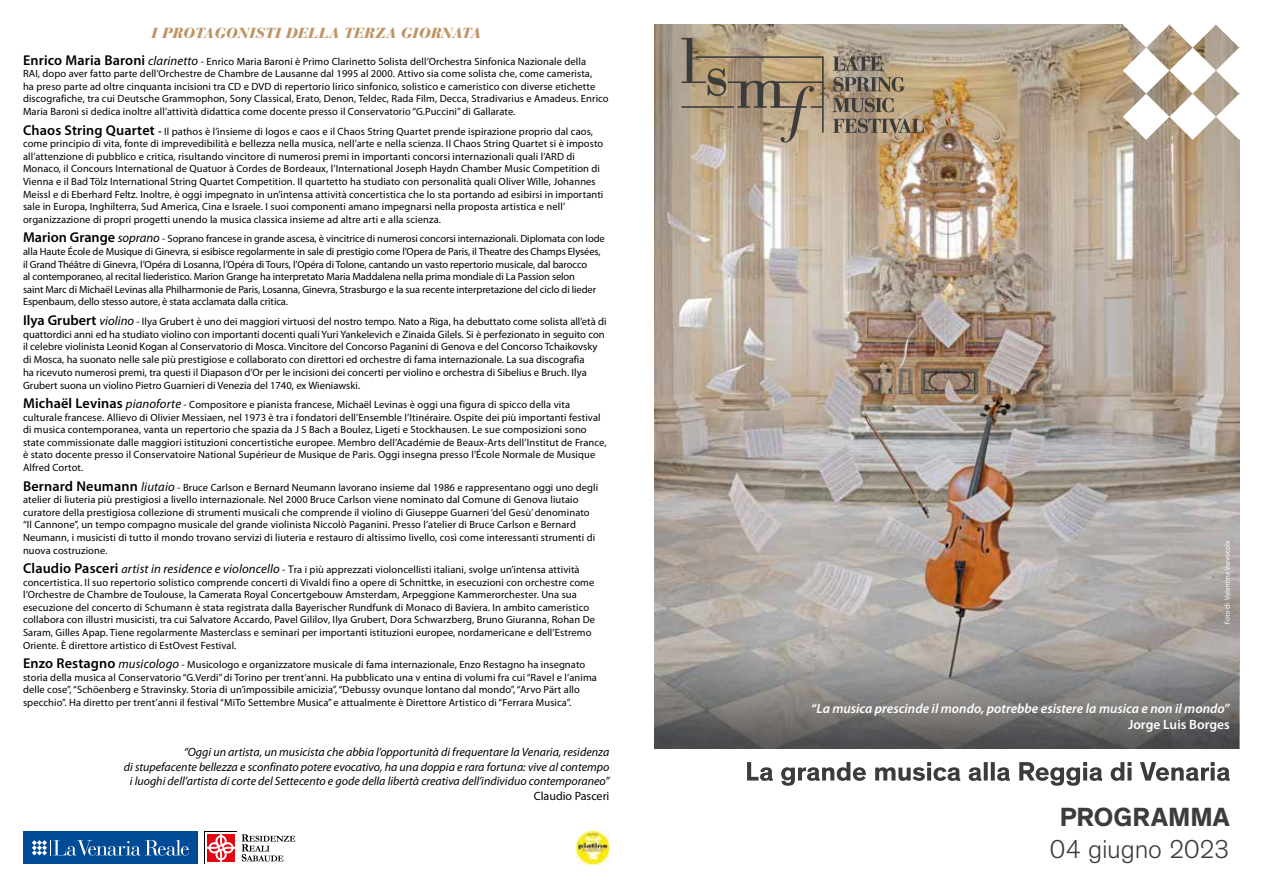
<style>
.page{position:relative;width:1263px;height:893px;background:#fff}
.page>*{position:absolute;margin:0;border:0;box-sizing:border-box;transform-origin:0 0}
.t1{font:700 26.85px "Theinhardt";color:#3c3c3b}
.t2{font:300 26.4px "Theinhardt";letter-spacing:-.015em;color:#3c3c3b}
.t3{font:italic 900 14.55px "Bauer Bodoni";color:#bf9565}
.t4{font:italic 600 13.5px "Myriad Pro";color:#fff}
.t5{font:600 13.5px "Myriad Pro";color:#fff}
.t6{font:italic 12px/14.4px "Myriad Pro";color:#000;text-align:right}
.t7{font:12px "Myriad Pro";color:#000}
.t8{font:10.65px/12.8px "Myriad Pro";color:#000}
.t9{font:10.5px/12.6px "Myriad Pro";letter-spacing:.01em;color:#000}
.t10{font:10.5px/12.6px "Myriad Pro";letter-spacing:-.01em;color:#000}
.s1{font-weight:600;font-size:14.25px}
.s2{font-style:italic;font-size:12.75px}
.s3{font-size:10.65px}
.s4{font-weight:600;font-size:11.55px}
.s5{font-style:italic;font-size:12px}
.s6{font-size:11.25px}
</style>
<div class="page">
<img style="left:654px;top:24px;width:585px;height:620px">
<svg style="left:654px;top:644px;width:585px;height:105px;background:#807e7c"></svg>
<svg style="left:1123px;top:24px;width:117px;height:116px"></svg>
<svg style="left:833px;top:118px;width:91px;height:15px"></svg>
<svg style="left:681px;top:38px;width:143px;height:104px;background:#a89579"></svg>
<svg style="left:833px;top:56px;width:49px;height:15px"></svg>
<svg style="left:833px;top:77px;width:72px;height:35px;background:#8d7e6a"></svg>
<svg style="left:747px;top:762px;width:483px;height:24px"></svg>
<svg style="left:1224px;top:541px;width:6px;height:83px"></svg>
<div style="left:23px;top:831px;width:175px;height:33px;background:#004b96"></div>
<svg style="left:32px;top:839px;width:157px;height:17px"></svg>
<svg style="left:205px;top:831px;width:32px;height:1px"></svg>
<svg style="left:207px;top:834px;width:28px;height:28px"></svg>
<svg style="left:242px;top:834px;width:53px;height:27px"></svg>
<img style="left:576px;top:831px;width:33px;height:33px">
<h3 class="t3" style="left:151px;top:24px;width:332px">I PROTAGONISTI DELLA TERZA GIORNATA</h3>
<p class="t9" style="left:23px;top:55px;width:587px"><span class="s1">Enrico Maria Baroni</span> <span class="s2">clarinetto</span> <span class="s3">-</span> Enrico Maria Baroni è Primo Clarinetto Solista dell’Orchestra Sinfonica Nazionale della<br>RAI, dopo aver fatto parte dell’Orchestre de Chambre de Lausanne dal 1995 al 2000. Attivo sia come solista che, come camerista,<br>ha preso parte ad oltre cinquanta incisioni tra CD e DVD di repertorio lirico sinfonico, solistico e cameristico con diverse etichette discografiche, tra cui Deutsche Grammophon, Sony Classical, Erato, Denon, Teldec, Rada Film, Decca, Stradivarius e Amadeus. Enrico Maria Baroni si dedica inoltre all’attività didattica come docente presso il Conservatorio “G.Puccini” di Gallarate.</p>
<p class="t9" style="left:23px;top:125px;width:582px"><span class="s1">Chaos String Quartet</span> <span class="s4">-</span> Il pathos è l’insieme di logos e caos e il Chaos String Quartet prende ispirazione proprio dal caos, come principio di vita, fonte di imprevedibilità e bellezza nella musica, nell’arte e nella scienza. Il Chaos String Quartet si è imposto all’attenzione di pubblico e critica, risultando vincitore di numerosi premi in importanti concorsi internazionali quali l’ARD di Monaco, il Concours International de Quatuor à Cordes de Bordeaux, l’International Joseph Haydn Chamber Music Competition di Vienna e il Bad Tölz International String Quartet Competition. Il quartetto ha studiato con personalità quali Oliver Wille, Johannes Meissl e di Eberhard Feltz. Inoltre, è oggi impegnato in un’intensa attività concertistica che lo sta portando ad esibirsi in importanti sale in Europa, Inghilterra, Sud America, Cina e Israele. I suoi componenti amano impegnarsi nella proposta artistica e nell’ organizzazione di propri progetti unendo la musica classica insieme ad altre arti e alla scienza.</p>
<p class="t10" style="left:23px;top:233px;width:583px"><span class="s1">Marion Grange</span> <span class="s2">soprano</span> <span class="s3">-</span> Soprano francese in grande ascesa, è vincitrice di numerosi concorsi internazionali. Diplomata con lode alla Haute École de Musique di Ginevra, si esibisce regolarmente in sale di prestigio come l’Opera de Paris, il Theatre des Champs Elysées, il Grand Théâtre di Ginevra, l’Opéra di Losanna, l’Opéra di Tours, l’Opéra di Tolone, cantando un vasto repertorio musicale, dal barocco<br>al contemporaneo, al recital liederistico. Marion Grange ha interpretato Maria Maddalena nella prima mondiale di La Passion selon<br>saint Marc di Michaël Levinas alla Philharmonie de Paris, Losanna, Ginevra, Strasburgo e la sua recente interpretazione del ciclo di lieder Espenbaum, dello stesso autore, è stata acclamata dalla critica.</p>
<p class="t8" style="left:23px;top:315px;width:585px"><span class="s1">Ilya Grubert</span> <span class="s2">violino</span> - Ilya Grubert è uno dei maggiori virtuosi del nostro tempo. Nato a Riga, ha debuttato come solista all’età di quattordici anni ed ha studiato violino con importanti docenti quali Yuri Yankelevich e Zinaida Gilels. Si è perfezionato in seguito con il celebre violinista Leonid Kogan al Conservatorio di Mosca. Vincitore del Concorso Paganini di Genova e del Concorso Tchaikovsky di Mosca, ha suonato nelle sale più prestigiose e collaborato con direttori ed orchestre di fama internazionale. La sua discografia<br>ha ricevuto numerosi premi, tra questi il Diapason d’Or per le incisioni dei concerti per violino e orchestra di Sibelius e Bruch. Ilya Grubert suona un violino Pietro Guarnieri di Venezia del 1740, ex Wieniawski.</p>
<p class="t9" style="left:23px;top:398px;width:585px"><span class="s1">Michaël Levinas</span> <span class="s2">pianoforte</span> <span class="s3">-</span> Compositore e pianista francese, Michaël Levinas è oggi una figura di spicco della vita culturale francese. Allievo di Olivier Messiaen, nel 1973 è tra i fondatori dell’Ensemble l’Itinéraire. Ospite dei più importanti festival di musica contemporanea, vanta un repertorio che spazia da J S Bach a Boulez, Ligeti e Stockhausen. Le sue composizioni sono state commissionate dalle maggiori istituzioni concertistiche europee. Membro dell’Académie de Beaux-Arts dell’Institut de France, è stato docente presso il Conservatoire National Supérieur de Musique de Paris. Oggi insegna presso l’École Normale de Musique Alfred Cortot.</p>
<p class="t9" style="left:23px;top:481px;width:577px"><span class="s1">Bernard Neumann</span> <span class="s2">liutaio</span> <span class="s3">-</span> Bruce Carlson e Bernard Neumann lavorano insieme dal 1986 e rappresentano oggi uno degli atelier di liuteria più prestigiosi a livello internazionale. Nel 2000 Bruce Carlson viene nominato dal Comune di Genova liutaio curatore della prestigiosa collezione di strumenti musicali che comprende il violino di Giuseppe Guarneri ‘del Gesù’ denominato “Il Cannone”, un tempo compagno musicale del grande violinista Niccolò Paganini. Presso l’atelier di Bruce Carlson e Bernard Neumann, i musicisti di tutto il mondo trovano servizi di liuteria e restauro di altissimo livello, così come interessanti strumenti di nuova costruzione.</p>
<p class="t9" style="left:23px;top:563px;width:573px"><span class="s1">Claudio Pasceri</span> <span class="s5">a</span><span class="s2">rtist in residence e violoncello</span> <span class="s3">-</span> <span class="s6">T</span>ra i più apprezzati violoncellisti italiani, svolge un’intensa attività concertistica. Il suo repertorio solistico comprende concerti di Vivaldi fino a opere di Schnittke, in esecuzioni con orchestre come l’Orchestre de Chambre de Toulouse, la Camerata Royal Concertgebouw Amsterdam, Arpeggione Kammerorchester. Una sua esecuzione del concerto di Schumann è stata registrata dalla Bayerischer Rundfunk di Monaco di Baviera. In ambito cameristico collabora con illustri musicisti, tra cui Salvatore Accardo, Pavel Gililov, Ilya Grubert, Dora Schwarzberg, Bruno Giuranna, Rohan De Saram, Gilles Apap. Tiene regolarmente Masterclass e seminari per importanti istituzioni europee, nordamericane e dell’Estremo Oriente. È direttore artistico di EstOvest Festival.</p>
<p class="t9" style="left:23px;top:658px;width:575px"><span class="s1">Enzo Restagno</span> <span class="s2">musicologo</span> <span class="s3">-</span> Musicologo e organizzatore musicale di fama internazionale, Enzo Restagno ha insegnato storia della musica al Conservatorio “G.Verdi” di Torino per trent’anni. Ha pubblicato una v entina di volumi fra cui “Ravel e l’anima delle cose”, “Schöenberg e Stravinsky. Storia di un’impossibile amicizia”, “Debussy ovunque lontano dal mondo”, “Arvo Pärt allo specchio”. Ha diretto per trent’anni il festival “MiTo Settembre Musica” e attualmente è Direttore Artistico di “Ferrara Musica”.</p>
<p class="t6" style="left:124px;top:745px;width:487px">“Oggi un artista, un musicista che abbia l’opportunità di frequentare la Venaria, residenza<br>di stupefacente bellezza e sconfinato potere evocativo, ha una doppia e rara fortuna: vive al contempo i luoghi dell’artista di corte del Settecento e gode della libertà creativa dell’individuo contemporaneo”</p>
<p class="t7" style="left:534px;top:789px;width:77px">Claudio Pasceri</p>
<p class="t4" style="left:811px;top:701px;width:420px">“La musica prescinde il mondo, potrebbe esistere la musica e non il mondo”</p>
<p class="t5" style="left:1128px;top:717px;width:103px">Jorge Luis Borges</p>
<h1 class="t1" style="left:1060px;top:800px;width:171px">PROGRAMMA</h1>
<h2 class="t2" style="left:1050px;top:834px;width:181px">04 giugno 2023</h2>
</div>
